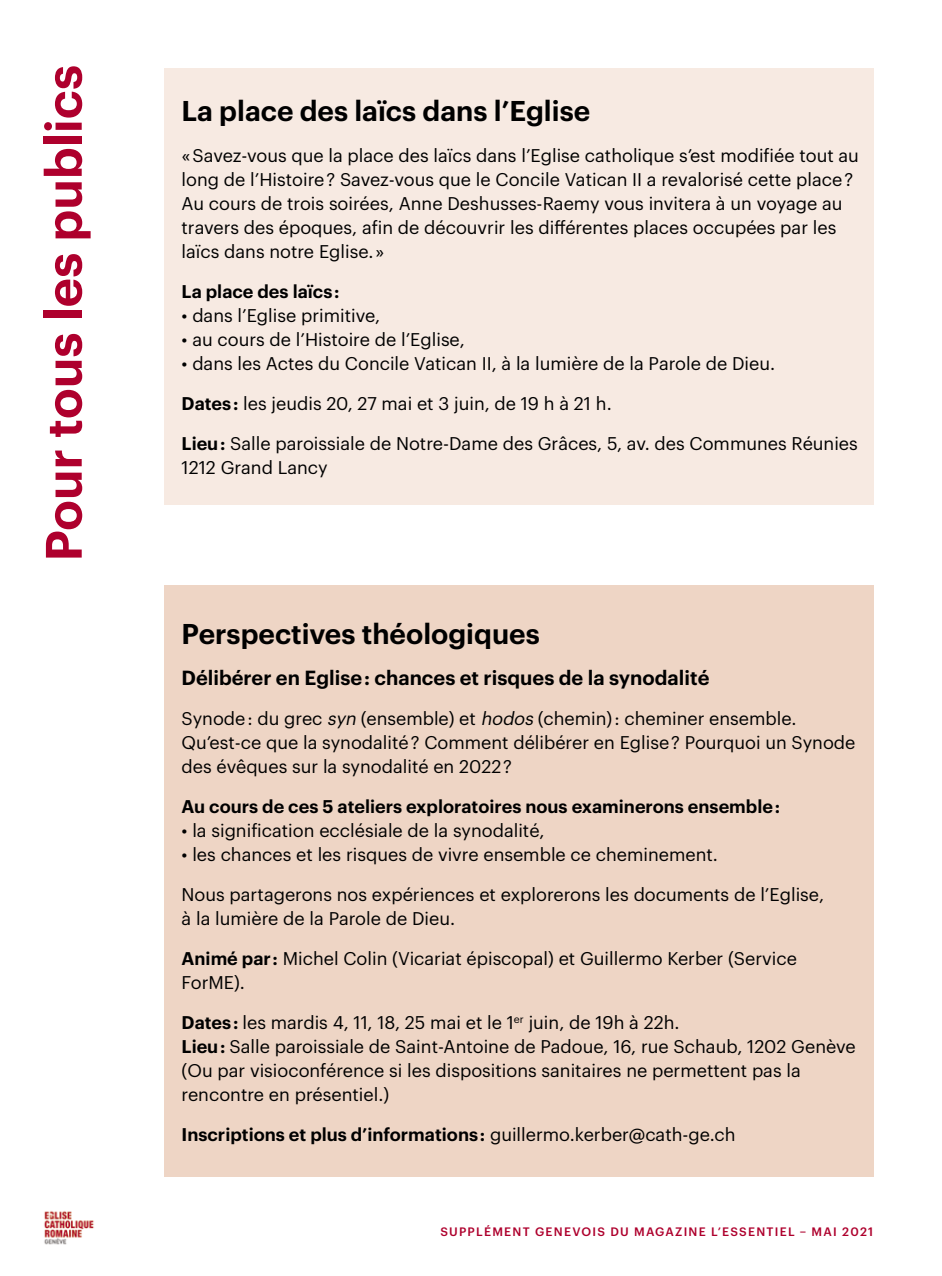
<style>
.page{position:relative;width:942px;height:1276px;background:#fff}
.page>*{position:absolute;margin:0;border:0;box-sizing:border-box;transform-origin:0 0}
.t1{font:600 50px "Graphik";color:#ae002d}
.t2{font:600 28px "Graphik";color:#000}
.t3{font:600 20px "Graphik";color:#000}
.t4{font:18px/24px "Graphik";color:#000}
.t5{font:600 18px "Graphik";color:#000}
.t6{font:500 12px "Graphik";letter-spacing:.105em;color:#ae002d}
.s1{font-weight:600}
.s2{font-style:italic}
.s3{font-weight:400}
</style>
<div class="page">
<img style="left:44px;top:1211px;width:50px;height:34px">
<div style="left:164px;top:68px;width:709px;height:436px;background:#f7eae2"></div>
<div style="left:164px;top:585px;width:709px;height:591px;background:#eed5c5"></div>
<h1 class="t1" style="left:25px;top:561px;width:498px;rotate:-90deg">Pour tous les publics</h1>
<h2 class="t2" style="left:181px;top:89px;width:410px">La place des laïcs dans l’Eglise</h2>
<p class="t4" style="left:181px;top:142px;width:678px">« Savez-vous que la place des laïcs dans l’Eglise catholique s’est modifiée tout au long de l’Histoire ? Savez-vous que le Concile Vatican II a revalorisé cette place ?<br>Au cours de trois soirées, Anne Deshusses-Raemy vous invitera à un voyage au travers des époques, afin de découvrir les différentes places occupées par les laïcs dans notre Eglise. »</p>
<p class="t5" style="left:181px;top:278px;width:159px">La place des laïcs :</p>
<p class="t4" style="left:181px;top:302px;width:200px">• dans l’Eglise primitive,</p>
<p class="t4" style="left:181px;top:326px;width:285px">• au cours de l’Histoire de l’Eglise,</p>
<p class="t4" style="left:181px;top:350px;width:595px">• dans les Actes du Concile Vatican II, à la lumière de la Parole de Dieu.</p>
<p class="t4" style="left:181px;top:390px;width:431px"><span class="s1">Dates :</span> les jeudis 20, 27 mai et 3 juin, de 19 h à 21 h.</p>
<p class="t4" style="left:181px;top:430px;width:677px"><span class="s1">Lieu :</span> Salle paroissiale de Notre-Dame des Grâces, 5, av. des Communes Réunies<br>1212 Grand Lancy</p>
<h2 class="t2" style="left:181px;top:612px;width:359px">Perspectives théologiques</h2>
<p class="t3" style="left:181px;top:662px;width:529px">Délibérer en Eglise : chances et risques de la synodalité</p>
<p class="t4" style="left:181px;top:705px;width:675px">Synode : du grec <span class="s2">syn</span> (ensemble) et <span class="s2">hodos</span> (chemin) : cheminer ensemble.<br>Qu’est-ce que la synodalité ? Comment délibérer en Eglise ? Pourquoi un Synode des évêques sur la synodalité en 2022 ?</p>
<p class="t5" style="left:181px;top:792px;width:599px">Au cours de ces 5 ateliers exploratoires nous examinerons ensemble :</p>
<p class="t4" style="left:181px;top:816px;width:364px">• la signification ecclésiale de la synodalité,</p>
<p class="t4" style="left:181px;top:840px;width:537px">• les chances et les risques de vivre ensemble ce cheminement.</p>
<p class="t4" style="left:181px;top:880px;width:643px">Nous partagerons nos expériences et explorerons les documents de l’Eglise, à la lumière de la Parole de Dieu.</p>
<p class="t4" style="left:181px;top:944px;width:616px"><span class="s1">Animé par :</span> Michel Colin (Vicariat épiscopal) et Guillermo Kerber (Service<br>ForME).</p>
<p class="t4" style="left:181px;top:1008px;width:675px"><span class="s1">Dates :</span> les mardis 4, 11, 18, 25 mai et le 1<sup>er</sup> juin, de 19h à 22h.<br><span class="s1">Lieu :</span> Salle paroissiale de Saint-Antoine de Padoue, 16, rue Schaub, 1202 Genève (Ou par visioconférence si les dispositions sanitaires ne permettent pas la rencontre en présentiel.)</p>
<p class="t5" style="left:181px;top:1120px;width:555px">Inscriptions et plus d’informations : <span class="s3">guillermo.kerber@cath-ge.ch</span></p>
<p class="t6" style="left:440px;top:1222px;width:434px">SUPPLÉMENT GENEVOIS DU MAGAZINE L’ESSENTIEL – MAI 2021</p>
</div>
